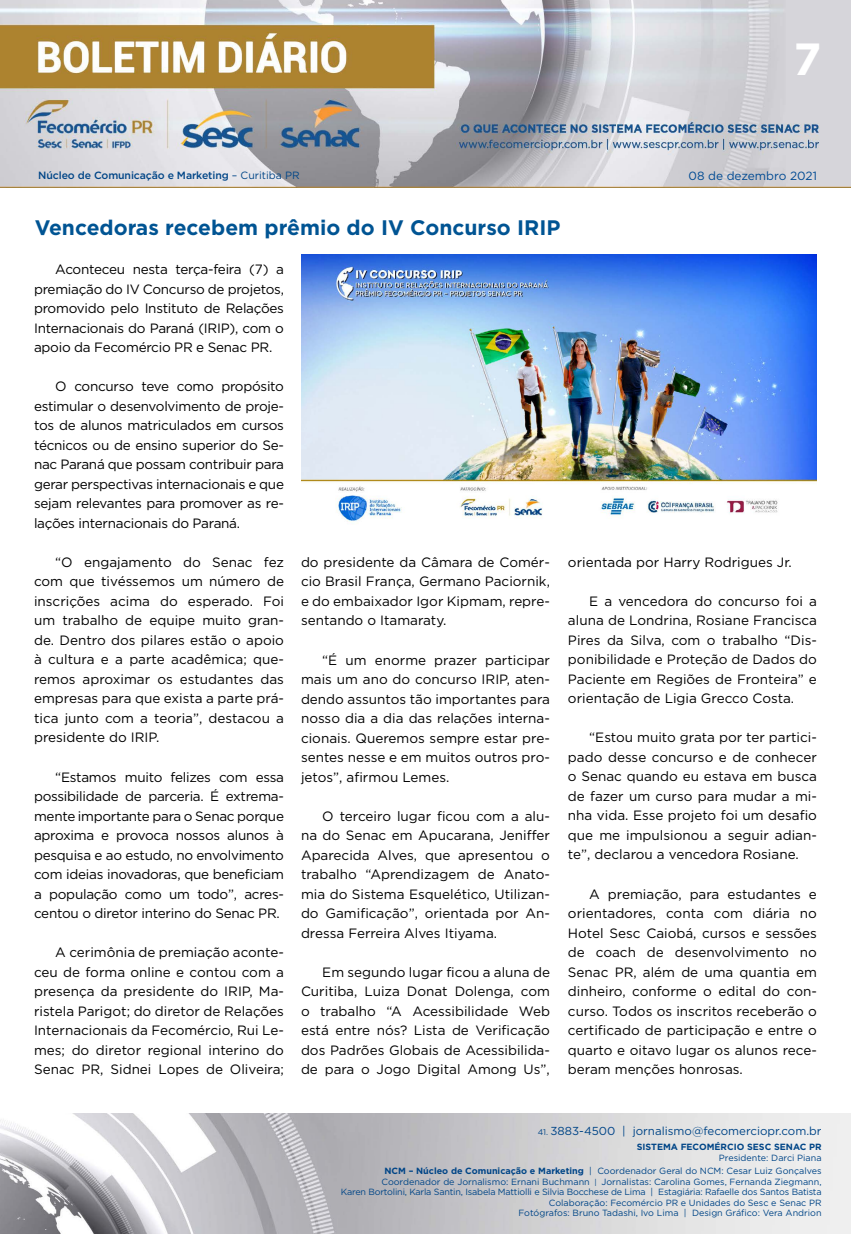
<style>
.page{position:relative;width:851px;height:1234px;background:#fff}
.page>*{position:absolute;margin:0;border:0;box-sizing:border-box;transform-origin:0 0}
.t1{font:700 45px "Gotham";color:#fff}
.t2{font:700 21px "Gotham";color:#005493}
.t3{font:13.5px/19.5px "Gotham";color:#000;text-align:justify}
.t4{font:11.85px "Gotham";color:#004a93}
.t5{font:11.55px "Gotham";color:#004587}
.t6{font:500 10.5px "Gotham";letter-spacing:-.01em;color:#004587}
.t7{font:9px/10.5px "Gotham";color:#004587;text-align:right}
.t8{font:700 9px "Gotham";color:#004587}
.s1{font-weight:400}
.s2{font-size:8.25px}
.s3{font-weight:700}
.s4{font-size:7.65px}
</style>
<div class="page">
<img style="left:0;top:0;width:850px;height:188px">
<img style="left:0;top:1113px;width:850px;height:120px">
<img style="left:301px;top:255px;width:515px;height:267px">
<h1 class="t1" style="left:793px;top:29px;width:29px">7</h1>
<p class="t6" style="left:38px;top:168px;width:263px">Núcleo de Comunicação e Marketing <span class="s1">– Curitiba PR</span></p>
<p class="t4" style="left:688px;top:168px;width:130px">08 de dezembro 2021</p>
<h2 class="t2" style="left:35px;top:214px;width:527px">Vencedoras recebem prêmio do IV Concurso IRIP</h2>
<p class="t3" style="left:34px;top:259px;width:251px;text-indent:21px">Aconteceu nesta terça-feira (7) a premiação do IV Concurso de projetos, promovido pelo Instituto de Relações Internacionais do Paraná (IRIP), com o apoio da Fecomércio PR e Senac PR.</p>
<p class="t3" style="left:34px;top:376px;width:251px;text-indent:21px">O concurso teve como propósito estimular o desenvolvimento de proje&shy;tos de alunos matriculados em cursos técnicos ou de ensino superior do Se&shy;nac Paraná que possam contribuir para gerar perspectivas internacionais e que sejam relevantes para promover as re&shy;lações internacionais do Paraná.</p>
<p class="t3" style="left:34px;top:552px;width:251px;text-indent:21px">“O engajamento do Senac fez com que tivéssemos um número de inscrições acima do esperado. Foi um trabalho de equipe muito gran&shy;de. Dentro dos pilares estão o apoio à cultura e a parte acadêmica; que&shy;remos aproximar os estudantes das empresas para que exista a parte prá&shy;tica junto com a teoria”, destacou a presidente do IRIP.</p>
<p class="t3" style="left:34px;top:766px;width:251px;text-indent:21px">“Estamos muito felizes com essa possibilidade de parceria. É extrema&shy;mente importante para o Senac porque aproxima e provoca nossos alunos à pesquisa e ao estudo, no envolvimento com ideias inovadoras, que beneficiam a população como um todo”, acres&shy;centou o diretor interino do Senac PR.</p>
<p class="t3" style="left:34px;top:942px;width:251px;text-indent:21px">A cerimônia de premiação aconte&shy;ceu de forma online e contou com a presença da presidente do IRIP, Ma&shy;ristela Parigot; do diretor de Relações Internacionais da Fecomércio, Rui Le&shy;mes; do diretor regional interino do Senac PR, Sidnei Lopes de Oliveira;</p>
<p class="t3" style="left:301px;top:552px;width:250px">do presidente da Câmara de Comér&shy;cio Brasil França, Germano Paciornik, e do embaixador Igor Kipmam, repre&shy;sentando o Itamaraty.</p>
<p class="t3" style="left:301px;top:649px;width:250px;text-indent:21px">“É um enorme prazer participar mais um ano do concurso IRIP, aten&shy;dendo assuntos tão importantes para nosso dia a dia das relações interna&shy;cionais. Queremos sempre estar pre&shy;sentes nesse e em muitos outros pro&shy;jetos”, afirmou Lemes.</p>
<p class="t3" style="left:301px;top:805px;width:250px;text-indent:21px">O terceiro lugar ficou com a alu&shy;na do Senac em Apucarana, Jeniffer Aparecida Alves, que apresentou o trabalho “Aprendizagem de Anato&shy;mia do Sistema Esquelético, Utilizan&shy;do Gamificação”, orientada por An&shy;dressa Ferreira Alves Itiyama.</p>
<p class="t3" style="left:301px;top:961px;width:250px;text-indent:21px">Em segundo lugar ficou a aluna de Curitiba, Luiza Donat Dolenga, com o trabalho “A Acessibilidade Web está entre nós? Lista de Verificação dos Padrões Globais de Acessibilida&shy;de para o Jogo Digital Among Us”,</p>
<p class="t3" style="left:568px;top:552px;width:225px">orientada por Harry Rodrigues Jr.</p>
<p class="t3" style="left:568px;top:591px;width:250px;text-indent:21px">E a vencedora do concurso foi a aluna de Londrina, Rosiane Francisca Pires da Silva, com o trabalho “Dis&shy;ponibilidade e Proteção de Dados do Paciente em Regiões de Fronteira” e orientação de Ligia Grecco Costa.</p>
<p class="t3" style="left:568px;top:727px;width:250px;text-indent:21px">“Estou muito grata por ter partici&shy;pado desse concurso e de conhecer o Senac quando eu estava em busca de fazer um curso para mudar a mi&shy;nha vida. Esse projeto foi um desafio que me impulsionou a seguir adian&shy;te”, declarou a vencedora Rosiane.</p>
<p class="t3" style="left:568px;top:883px;width:250px;text-indent:21px">A premiação, para estudantes e orientadores, conta com diária no Hotel Sesc Caiobá, cursos e sessões de coach de desenvolvimento no Senac PR, além de uma quantia em dinheiro, conforme o edital do con&shy;curso. Todos os inscritos receberão o certificado de participação e entre o quarto e oitavo lugar os alunos rece&shy;beram menções honrosas.</p>
<p class="t5" style="left:537px;top:1123px;width:285px"><span class="s2">41.</span> 3883-4500 | jornalismo@fecomerciopr.com.br</p>
<p class="t8" style="left:636px;top:1140px;width:186px">SISTEMA FECOMÉRCIO SESC SENAC PR</p>
<p class="t7" style="left:384px;top:1150px;width:438px;line-height:13.5px">Presidente: Darci Piana<br><span class="s3">NCM – Núcleo de Comunicação e Marketing</span> | Coordenador Geral do NCM: Cesar Luiz Gonçalves</p>
<p class="t7" style="left:341px;top:1175px;width:482px">Coordenador de Jornalismo: Ernani Buchmann <span class="s4">|</span> Jornalistas: Carolina Gomes, Fernanda Ziegmann,<br>Karen Bortolini, Karla Santin, Isabela Mattiolli e Silvia Bocchese de Lima | Estagiária: Rafaelle dos Santos Batista Colaboração: Fecomércio PR e Unidades do Sesc e Senac PR<br>Fotógrafos: Bruno Tadashi, Ivo Lima | Design Gráfico: Vera Andrion</p>
</div>
